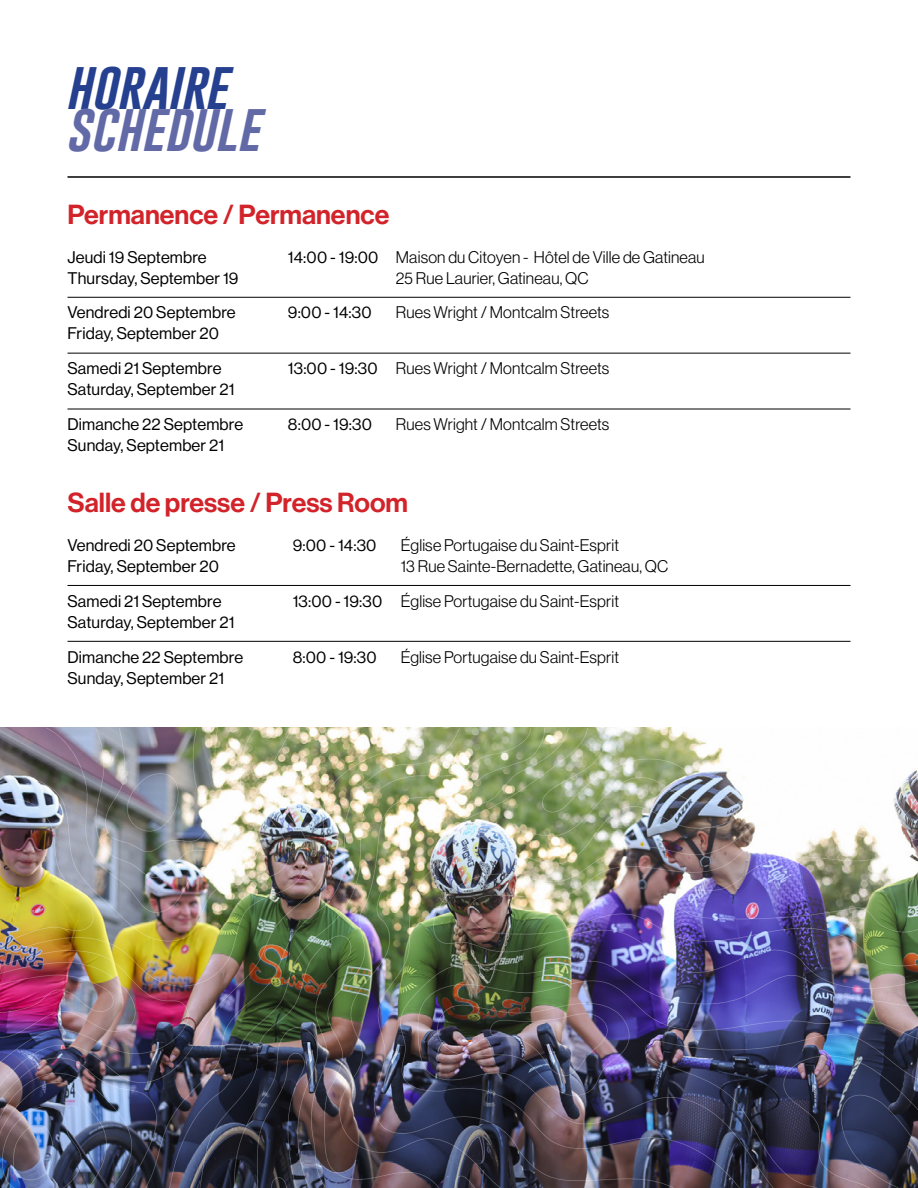
<style>
.page{position:relative;width:918px;height:1188px;background:#fff}
.page>*{position:absolute;margin:0;border:0;box-sizing:border-box;transform-origin:0 0}
.t1{font:italic 49.5px "Gobold";color:#6269a7}
.t2{font:italic 49.5px "Gobold";color:#25408f}
.t3{font:27px "N Haas Grotesk DS Pro 65 Md";color:#d2232a}
.t4{font:16.5px/21px "N Haas Grotesk DS Pro 55 Rg";letter-spacing:.01em;color:#000}
.t5{font:16.5px/21px "N Haas Grotesk DS Pro 45 Lt";letter-spacing:.01em;color:#000;text-align:center}
.s1{font-family:"N Haas Grotesk DS Pro 55 Rg"}
</style>
<div class="page">
<hr style="left:68px;top:176px;width:782px;height:2px;background:#000">
<img style="left:0;top:728px;width:918px;height:460px">
<hr style="left:68px;top:297px;width:782px;height:1px;background:#000">
<hr style="left:68px;top:353px;width:782px;height:1px;background:#000">
<hr style="left:68px;top:409px;width:782px;height:1px;background:#000">
<hr style="left:68px;top:585px;width:782px;height:1px;background:#000">
<hr style="left:68px;top:641px;width:782px;height:1px;background:#000">
<h1 class="t2" style="left:65px;top:54px;width:163px">HORAIRE</h1>
<h1 class="t1" style="left:65px;top:96px;width:195px">SCHEDULE</h1>
<h2 class="t3" style="left:68px;top:199px;width:323px">Permanence / Permanence</h2>
<p class="t4" style="left:68px;top:246px;width:172px">Jeudi 19 Septembre<br>Thursday, September 19</p>
<p class="t5" style="left:288px;top:246px;width:418px"><span class="s1">14:00 - 19:00</span> Maison du Citoyen - Hôtel de Ville de Gatineau<br>25 Rue Laurier, Gatineau, QC</p>
<p class="t4" style="left:288px;top:302px;width:85px">9:00 - 14:30</p>
<p class="t5" style="left:396px;top:302px;width:215px">Rues Wright / Montcalm Streets</p>
<p class="t4" style="left:67px;top:302px;width:170px">Vendredi 20 Septembre<br>Friday, September 20</p>
<p class="t4" style="left:67px;top:358px;width:169px">Samedi 21 Septembre<br>Saturday, September 21</p>
<p class="t4" style="left:67px;top:414px;width:177px">Dimanche 22 Septembre<br>Sunday, September 21</p>
<p class="t5" style="left:288px;top:358px;width:323px"><span class="s1">13:00 - 19:30</span> Rues Wright / Montcalm Streets</p>
<p class="t4" style="left:288px;top:414px;width:86px">8:00 - 19:30</p>
<p class="t5" style="left:396px;top:414px;width:215px">Rues Wright / Montcalm Streets</p>
<h2 class="t3" style="left:68px;top:487px;width:342px">Salle de presse / Press Room</h2>
<p class="t4" style="left:67px;top:535px;width:170px">Vendredi 20 Septembre<br>Friday, September 20</p>
<p class="t4" style="left:293px;top:535px;width:85px">9:00 - 14:30</p>
<p class="t5" style="left:401px;top:534px;width:269px;text-align:left">Église Portugaise du Saint-Esprit<br>13 Rue Sainte-Bernadette, Gatineau, QC</p>
<p class="t4" style="left:67px;top:590px;width:169px">Samedi 21 Septembre<br>Saturday, September 21</p>
<p class="t5" style="left:293px;top:590px;width:328px"><span class="s1">13:00 - 19:30</span> Église Portugaise du Saint-Esprit</p>
<p class="t4" style="left:67px;top:646px;width:177px">Dimanche 22 Septembre<br>Sunday, September 21</p>
<p class="t4" style="left:293px;top:646px;width:86px">8:00 - 19:30</p>
<p class="t5" style="left:401px;top:646px;width:220px">Église Portugaise du Saint-Esprit</p>
</div>
